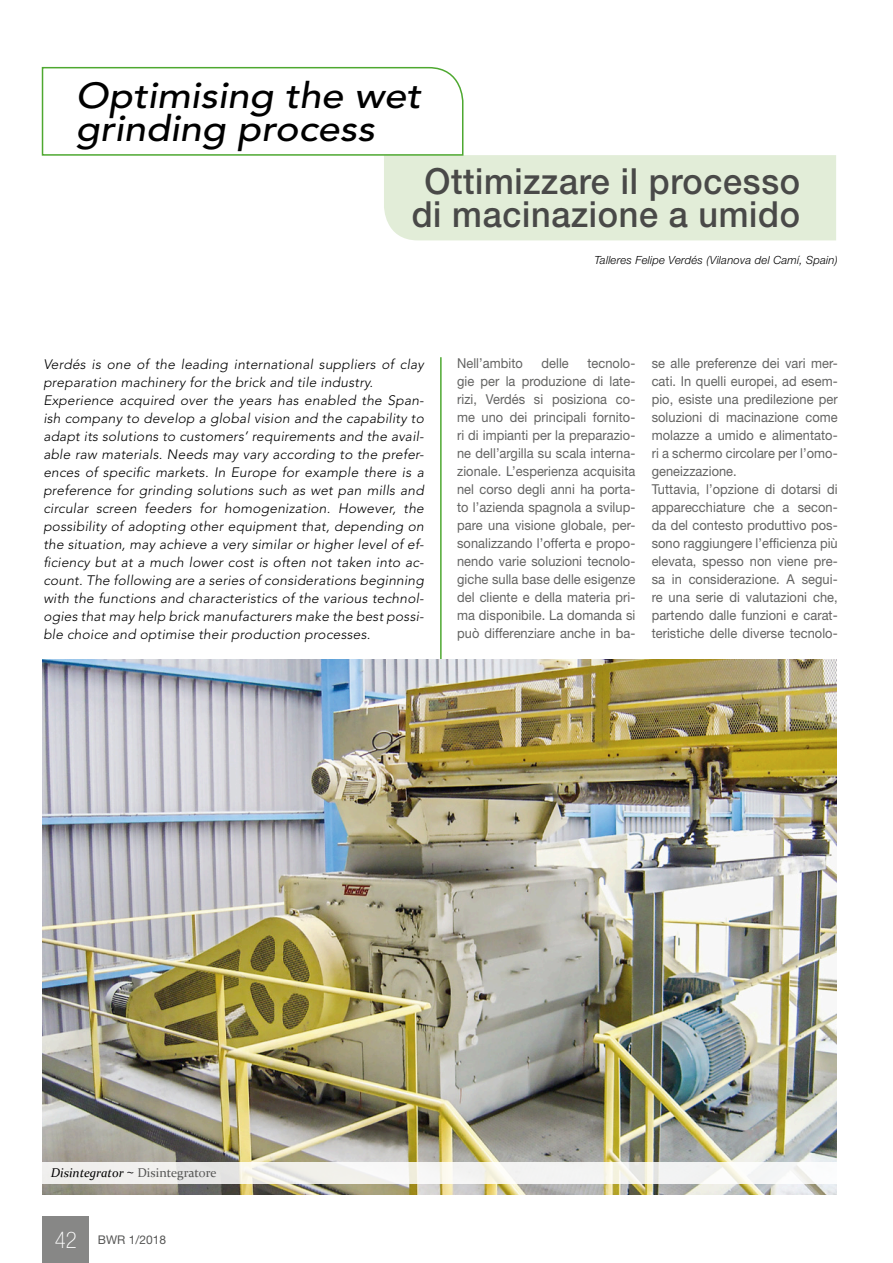
<style>
.page{position:relative;width:893px;height:1263px;background:#fff}
.page>*{position:absolute;margin:0;border:0;box-sizing:border-box;transform-origin:0 0}
.titolo_articolo_ITA{font:500 36px/33px "Helvetica Neue LT Std";letter-spacing:.02em;color:#494948;text-align:center;scale:.95 1}
.titolo_articolo_ENG{font:italic 500 36px/33px "Avenir LT Std";color:#000;scale:1.1 1}
.t1{font:100 condensed 22.95px "Helvetica Neue LT Std";color:#fff}
.testo_ITA{font:13.65px/18px "Helvetica Neue LT Std";letter-spacing:.005em;color:#636362;text-align:justify;scale:.94 1}
.testo_ENG{font:italic 300 13.65px/18px "Avenir LT Std";letter-spacing:.015em;color:#000}
.t2{font:12.75px "Constantia";color:#575756}
.t3{font:12px "Helvetica Neue LT Std";color:#575756}
.firma_articoli{font:italic 300 11.25px "Helvetica Neue LT Std";letter-spacing:.02em;color:#000}
.s1{font-style:italic;color:#000}
.s2{font-family:"Century Gothic";font-size:12px;color:#000}
</style>
<div class="page">
<div style="left:43px;top:1216px;width:46px;height:47px;background:#878786"></div>
<svg style="left:41px;top:66px;width:795px;height:174px"></svg>
<hr style="left:440px;top:357px;width:2px;height:398px;background:#4ea830">
<img style="left:43px;top:659px;width:793px;height:536px">
<svg style="left:42px;top:1162px;width:794px;height:21px;fill:#f2f2f0"></svg>
<p class="titolo_articolo_ENG" style="left:76px;top:80px;width:315px">Optimising the wet grinding process</p>
<p class="titolo_articolo_ITA" style="left:412px;top:164px;width:410px">Ottimizzare il processo di macinazione a umido</p>
<p class="firma_articoli" style="left:594px;top:254px;width:245px">Talleres Felipe Verdés (Vilanova del Camí, Spain)</p>
<p class="testo_ENG" style="left:43px;top:355px;width:382px">Verdés is one of the leading international suppliers of clay preparation machinery for the brick and tile industry.</p>
<p class="testo_ENG" style="left:43px;top:391px;width:382px;text-align:justify">Experience acquired over the years has enabled the Span&shy;ish company to develop a global vision and the capability to adapt its solutions to customers’ requirements and the avail&shy;able raw materials. Needs may vary according to the prefer&shy;ences of specific markets. In Europe for example there is a preference for grinding solutions such as wet pan mills and circular screen feeders for homogenization. However, the possibility of adopting other equipment that, depending on the situation, may achieve a very similar or higher level of ef&shy;ficiency but at a much lower cost is often not taken into ac&shy;count. The following are a series of considerations beginning with the functions and characteristics of the various technol&shy;ogies that may help brick manufacturers make the best possi&shy;ble choice and optimise their production processes.</p>
<p class="testo_ITA" style="left:457px;top:354px;width:191px;text-indent:130px">tecnolo&shy;gie per la produzione di late&shy;rizi, Verdés si posiziona co&shy;me uno dei principali fornito&shy;ri di impianti per la preparazio&shy;ne dell’argilla su scala interna&shy;zionale. L’esperienza acquisita nel corso degli anni ha porta&shy;to l’azienda spagnola a svilup&shy;pare una visione globale, per&shy;sonalizzando l’offerta e propo&shy;nendo varie soluzioni tecnolo&shy;giche sulla base delle esigenze del cliente e della materia pri&shy;ma disponibile. La domanda si può differenziare anche in ba-</p>
<p class="testo_ITA" style="left:457px;top:354px;width:71px">Nell’ambito</p>
<p class="testo_ITA" style="left:541px;top:354px;width:31px">delle</p>
<p class="testo_ITA" style="left:652px;top:354px;width:199px">se alle preferenze dei vari mer&shy;cati. In quelli europei, ad esem&shy;pio, esiste una predilezione per soluzioni di macinazione come molazze a umido e alimentato&shy;ri a schermo circolare per l’omo&shy;geneizzazione.</p>
<p class="testo_ITA" style="left:652px;top:480px;width:199px">Tuttavia, l’opzione di dotarsi di apparecchiature che a secon&shy;da del contesto produttivo pos&shy;sono raggiungere l’efficienza più elevata, spesso non viene pre&shy;sa in considerazione. A segui&shy;re una serie di valutazioni che, partendo dalle funzioni e carat&shy;teristiche delle diverse tecnolo-</p>
<p class="t2" style="left:51px;top:1164px;width:167px"><span class="s1">Disintegrator</span> <span class="s2">~</span> Disintegratore</p>
<p class="t1" style="left:55px;top:1227px;width:24px">42</p>
<p class="t3" style="left:98px;top:1232px;width:70px">BWR 1/2018</p>
</div>
